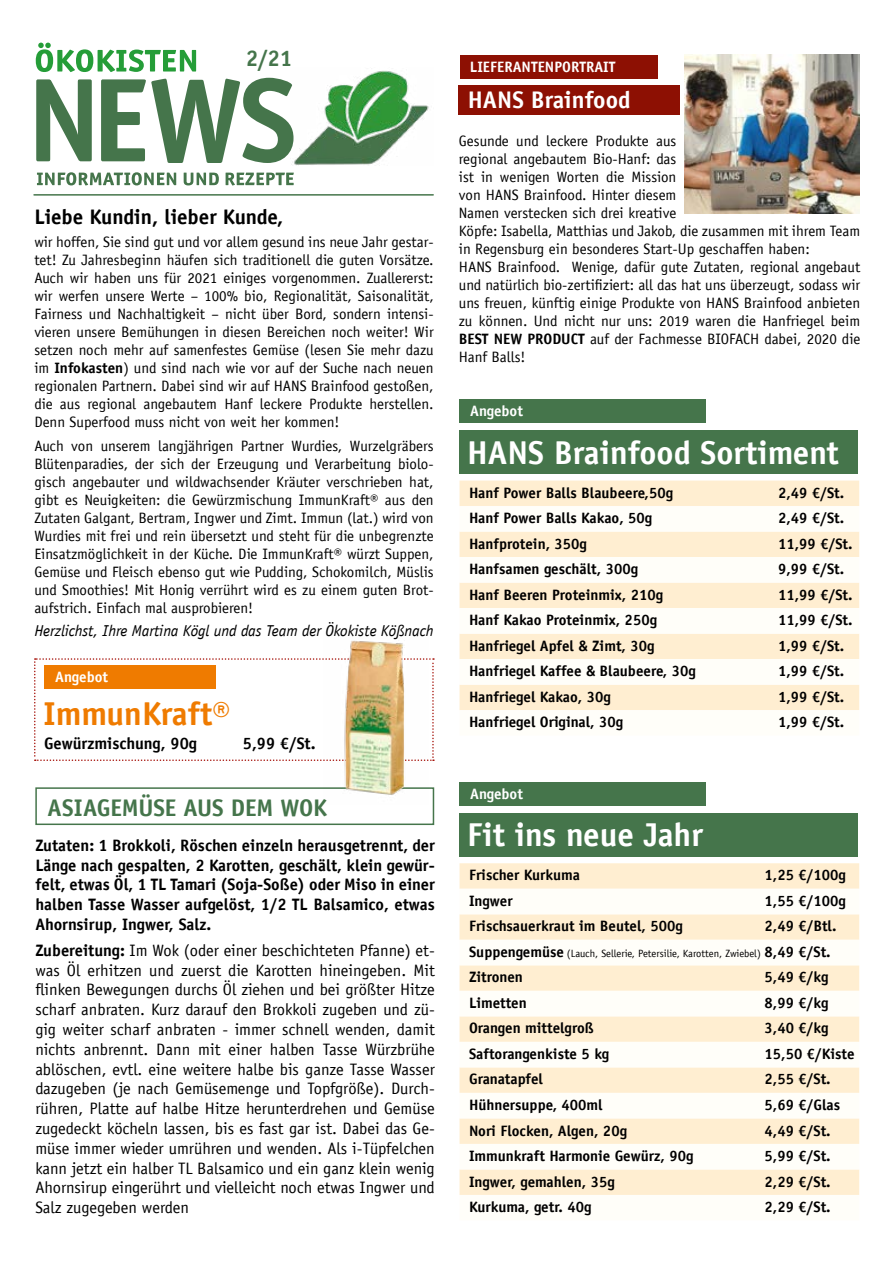
<style>
.page{position:relative;width:893px;height:1263px;background:#fff}
.page>*{position:absolute;margin:0;border:0;box-sizing:border-box;transform-origin:0 0}
.t1{font:700 33px "Officina Sans LT";color:#fff}
.t2{font:700 33px "Officina Sans LT";color:#ef7b00}
.t3{font:700 24px "Officina Sans LT";letter-spacing:-.005em;color:#45754b}
.t4{font:700 24px "Officina Sans LT";color:#fff}
.t5{font:700 22.5px "Officina Sans LT";color:#45754b}
.t6{font:700 21px "Officina Sans LT";color:#000}
.t7{font:16.5px/19.8px "Officina Sans LT";color:#000;text-align:justify}
.t8{font:700 16.5px/19.8px "Officina Sans LT";color:#000;text-align:justify}
.t9{font:italic 15.75px "Officina Sans LT";color:#000}
.t10{font:15px/18px "Officina Sans LT";color:#000;text-align:justify}
.t11{font:700 15px "Officina Sans LT";color:#000}
.t12{font:700 15px "Officina Sans LT";color:#fff}
.t13{font:10.5px "Officina Sans LT";color:#000}
.s1{font-weight:700}
.s2{font-weight:700;font-size:15px}
</style>
<div class="page">
<hr style="left:34px;top:194px;width:399px;height:2px;background:#45754b">
<svg style="left:36px;top:43px;width:160px;height:29px"></svg>
<svg style="left:36px;top:78px;width:254px;height:85px"></svg>
<img style="left:290px;top:71px;width:139px;height:95px">
<svg style="left:37px;top:172px;width:257px;height:13px"></svg>
<div style="left:35px;top:787px;width:399px;height:38px;border:2px solid #45754b"></div>
<div style="left:459px;top:430px;width:399px;height:44px;background:#45754b"></div>
<div style="left:459px;top:480px;width:400px;height:26px;background:#ffeed1"></div>
<svg style="left:459px;top:531px;width:400px;height:179px;fill:#ffeed1"></svg>
<div style="left:459px;top:399px;width:247px;height:24px;background:#45754b"></div>
<div style="left:459px;top:813px;width:399px;height:43px;background:#45754b"></div>
<svg style="left:459px;top:863px;width:400px;height:26px;background:#ffeed2"></svg>
<svg style="left:459px;top:914px;width:400px;height:281px;fill:#ffeed1"></svg>
<div style="left:459px;top:782px;width:247px;height:24px;background:#45754b"></div>
<div style="left:459px;top:85px;width:221px;height:29px;background:#8d1003"></div>
<div style="left:460px;top:55px;width:197px;height:24px;background:#8d1003"></div>
<img style="left:685px;top:54px;width:175px;height:159px">
<svg style="left:34px;top:658px;width:400px;height:103px"></svg>
<div style="left:45px;top:665px;width:171px;height:24px;background:#ef7b00"></div>
<img style="left:324px;top:640px;width:104px;height:155px">
<h3 class="t5" style="left:246px;top:44px;width:48px">2/21</h3>
<h3 class="t6" style="left:34px;top:204px;width:250px">Liebe Kundin, lieber Kunde,</h3>
<p class="t10" style="left:34px;top:233px;width:401px">wir hoffen, Sie sind gut und vor allem gesund ins neue Jahr gestar&shy;tet! Zu Jahresbeginn häufen sich traditionell die guten Vorsätze.<br>Auch wir haben uns für 2021 einiges vorgenommen. Zuallererst: wir werfen unsere Werte – 100% bio, Regionalität, Saisonalität, Fairness und Nachhaltigkeit – nicht über Bord, sondern intensi&shy;vieren unsere Bemühungen in diesen Bereichen noch weiter! Wir setzen noch mehr auf samenfestes Gemüse (lesen Sie mehr dazu im <span class="s1">Infokasten</span>) und sind nach wie vor auf der Suche nach neuen regionalen Partnern. Dabei sind wir auf HANS Brainfood gestoßen, die aus regional angebautem Hanf leckere Produkte herstellen.<br>Denn Superfood muss nicht von weit her kommen!</p>
<p class="t10" style="left:34px;top:437px;width:401px">Auch von unserem langjährigen Partner Wurdies, Wurzelgräbers Blütenparadies, der sich der Erzeugung und Verarbeitung biolo&shy;gisch angebauter und wildwachsender Kräuter verschrieben hat, gibt es Neuigkeiten: die Gewürzmischung ImmunKraft® aus den Zutaten Galgant, Bertram, Ingwer und Zimt. Immun (lat.) wird von Wurdies mit frei und rein übersetzt und steht für die unbegrenzte Einsatzmöglichkeit in der Küche. Die ImmunKraft® würzt Suppen, Gemüse und Fleisch ebenso gut wie Pudding, Schokomilch, Müslis und Smoothies! Mit Honig verrührt wird es zu einem guten Brot&shy;aufstrich. Einfach mal ausprobieren!</p>
<p class="t9" style="left:34px;top:621px;width:401px">Herzlichst, Ihre Martina Kögl und das Team der Ökokiste Kößnach</p>
<p class="t12" style="left:55px;top:668px;width:54px">Angebot</p>
<h1 class="t2" style="left:44px;top:693px;width:189px">ImmunKraft®</h1>
<p class="t8" style="left:44px;top:733px;width:155px">Gewürzmischung, 90g</p>
<p class="t8" style="left:243px;top:733px;width:74px">5,99 €/St.</p>
<h2 class="t3" style="left:48px;top:793px;width:281px">ASIAGEMÜSE AUS DEM WOK</h2>
<p class="t8" style="left:35px;top:835px;width:401px">Zutaten: 1 Brokkoli, Röschen einzeln herausgetrennt, der Länge nach gespalten, 2 Karotten, geschält, klein gewür&shy;felt, etwas Öl, 1 TL Tamari (Soja-Soße) oder Miso in einer halben Tasse Wasser aufgelöst, 1/2 TL Balsamico, etwas Ahornsirup, Ingwer, Salz.</p>
<p class="t7" style="left:35px;top:940px;width:401px"><span class="s1">Zubereitung:</span> Im Wok (oder einer beschichteten Pfanne) et&shy;was Öl erhitzen und zuerst die Karotten hineingeben. Mit flinken Bewegungen durchs Öl ziehen und bei größter Hitze scharf anbraten. Kurz darauf den Brokkoli zugeben und zü&shy;gig weiter scharf anbraten - immer schnell wenden, damit nichts anbrennt. Dann mit einer halben Tasse Würzbrühe ablöschen, evtl. eine weitere halbe bis ganze Tasse Wasser dazugeben (je nach Gemüsemenge und Topfgröße). Durch&shy;rühren, Platte auf halbe Hitze herunterdrehen und Gemüse zugedeckt köcheln lassen, bis es fast gar ist. Dabei das Ge&shy;müse immer wieder umrühren und wenden. Als i-Tüpfelchen kann jetzt ein halber TL Balsamico und ein ganz klein wenig Ahornsirup eingerührt und vielleicht noch etwas Ingwer und Salz zugegeben werden</p>
<p class="t12" style="left:470px;top:58px;width:147px">LIEFERANTENPORTRAIT</p>
<h2 class="t4" style="left:468px;top:84px;width:164px">HANS Brainfood</h2>
<p class="t10" style="left:459px;top:132px;width:403px;text-align:left">Gesunde und leckere Produkte aus<br>regional angebautem Bio-Hanf: das<br>ist in wenigen Worten die Mission<br>von HANS Brainfood. Hinter diesem<br>Namen verstecken sich drei kreative<br>Köpfe: Isabella, Matthias und Jakob, die zusammen mit ihrem Team in Regensburg ein besonderes Start-Up geschaffen haben:<br>HANS Brainfood. Wenige, dafür gute Zutaten, regional angebaut und natürlich bio-zertifiziert: all das hat uns überzeugt, sodass wir uns freuen, künftig einige Produkte von HANS Brainfood anbieten zu können. Und nicht nur uns: 2019 waren die Hanfriegel beim <span class="s1">BEST NEW PRODUCT</span> auf der Fachmesse BIOFACH dabei, 2020 die Hanf Balls!</p>
<p class="t12" style="left:470px;top:402px;width:54px">Angebot</p>
<h1 class="t1" style="left:467px;top:432px;width:373px">HANS Brainfood Sortiment</h1>
<p class="t11" style="left:469px;top:483px;width:206px">Hanf Power Balls Blaubeere,50g</p>
<p class="t11" style="left:778px;top:483px;width:68px">2,49 €/St.</p>
<p class="t11" style="left:469px;top:509px;width:185px">Hanf Power Balls Kakao, 50g</p>
<p class="t11" style="left:778px;top:509px;width:68px">2,49 €/St.</p>
<p class="t11" style="left:469px;top:534px;width:120px">Hanfprotein, 350g</p>
<p class="t11" style="left:778px;top:534px;width:76px">11,99 €/St.</p>
<p class="t11" style="left:469px;top:560px;width:171px">Hanfsamen geschält, 300g</p>
<p class="t11" style="left:778px;top:560px;width:68px">9,99 €/St.</p>
<p class="t11" style="left:469px;top:585px;width:196px">Hanf Beeren Proteinmix, 210g</p>
<p class="t11" style="left:778px;top:585px;width:76px">11,99 €/St.</p>
<p class="t11" style="left:469px;top:611px;width:190px">Hanf Kakao Proteinmix, 250g</p>
<p class="t11" style="left:778px;top:611px;width:76px">11,99 €/St.</p>
<p class="t11" style="left:469px;top:636px;width:187px">Hanfriegel Apfel &amp; Zimt, 30g</p>
<p class="t11" style="left:778px;top:636px;width:68px">1,99 €/St.</p>
<p class="t11" style="left:469px;top:662px;width:228px">Hanfriegel Kaffee &amp; Blaubeere, 30g</p>
<p class="t11" style="left:778px;top:662px;width:68px">1,99 €/St.</p>
<p class="t11" style="left:469px;top:687px;width:143px">Hanfriegel Kakao, 30g</p>
<p class="t11" style="left:778px;top:687px;width:68px">1,99 €/St.</p>
<p class="t11" style="left:469px;top:713px;width:156px">Hanfriegel Original, 30g</p>
<p class="t11" style="left:778px;top:713px;width:68px">1,99 €/St.</p>
<p class="t12" style="left:470px;top:785px;width:54px">Angebot</p>
<h1 class="t1" style="left:467px;top:815px;width:237px">Fit ins neue Jahr</h1>
<p class="t11" style="left:469px;top:866px;width:112px">Frischer Kurkuma</p>
<p class="t11" style="left:765px;top:866px;width:83px">1,25 €/100g</p>
<p class="t11" style="left:469px;top:891px;width:45px">Ingwer</p>
<p class="t11" style="left:765px;top:891px;width:83px">1,55 €/100g</p>
<p class="t11" style="left:469px;top:917px;width:215px">Frischsauerkraut im Beutel, 500g</p>
<p class="t11" style="left:765px;top:917px;width:73px">2,49 €/Btl.</p>
<p class="t13" style="left:469px;top:947px;width:363px"><span class="s2">Suppengemüse</span> (Lauch, Sellerie, Petersilie, Karotten, Zwiebel) <span class="s2">8,49 €/St.</span></p>
<p class="t11" style="left:469px;top:968px;width:55px">Zitronen</p>
<p class="t11" style="left:765px;top:968px;width:65px">5,49 €/kg</p>
<p class="t11" style="left:469px;top:993px;width:59px">Limetten</p>
<p class="t11" style="left:765px;top:993px;width:65px">8,99 €/kg</p>
<p class="t11" style="left:469px;top:1019px;width:126px">Orangen mittelgroß</p>
<p class="t11" style="left:765px;top:1019px;width:65px">3,40 €/kg</p>
<p class="t11" style="left:469px;top:1044px;width:142px">Saftorangenkiste 5 kg</p>
<p class="t11" style="left:765px;top:1044px;width:92px">15,50 €/Kiste</p>
<p class="t11" style="left:469px;top:1070px;width:75px">Granatapfel</p>
<p class="t11" style="left:765px;top:1070px;width:68px">2,55 €/St.</p>
<p class="t11" style="left:469px;top:1095px;width:135px">Hühnersuppe, 400ml</p>
<p class="t11" style="left:765px;top:1095px;width:77px">5,69 €/Glas</p>
<p class="t11" style="left:469px;top:1121px;width:160px">Nori Flocken, Algen, 20g</p>
<p class="t11" style="left:765px;top:1121px;width:68px">4,49 €/St.</p>
<p class="t11" style="left:469px;top:1146px;width:226px">Immunkraft Harmonie Gewürz, 90g</p>
<p class="t11" style="left:765px;top:1146px;width:68px">5,99 €/St.</p>
<p class="t11" style="left:469px;top:1172px;width:147px">Ingwer, gemahlen, 35g</p>
<p class="t11" style="left:765px;top:1172px;width:68px">2,29 €/St.</p>
<p class="t11" style="left:469px;top:1197px;width:124px">Kurkuma, getr. 40g</p>
<p class="t11" style="left:765px;top:1197px;width:68px">2,29 €/St.</p>
</div>
